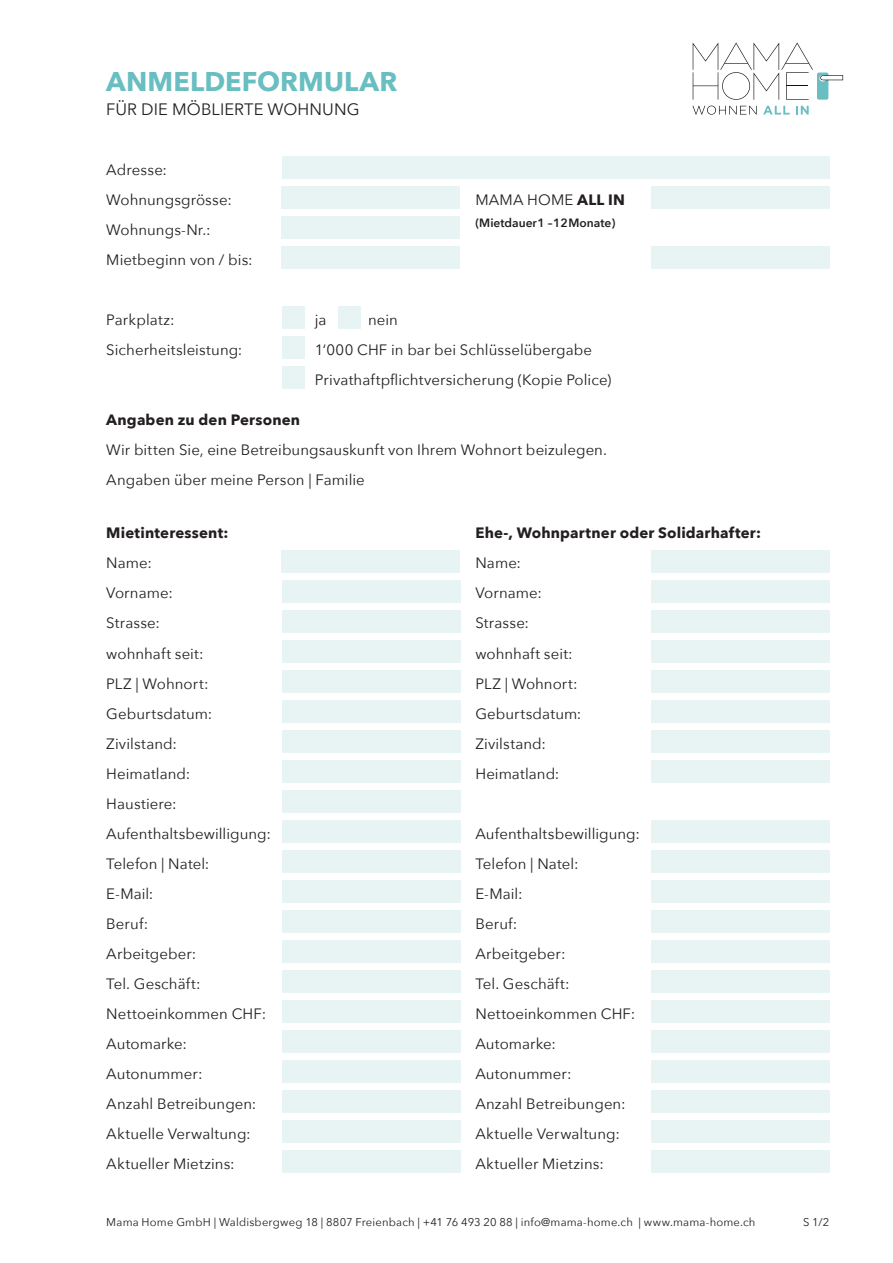
<style>
.page{position:relative;width:893px;height:1263px;background:#fff}
.page>*{position:absolute;margin:0;border:0;box-sizing:border-box;transform-origin:0 0}
.t1{font:700 27px "Avenir Next";letter-spacing:.005em;color:#69bec1}
.t2{font:16.5px "Avenir Next";letter-spacing:.005em;color:#231f20}
.t3{font:15px/30px "Avenir Next";letter-spacing:.005em;color:#231f20}
.t4{font:700 15px "Avenir Next";letter-spacing:.01em;color:#231f20}
.t5{font:600 12px "Avenir Next";color:#231f20}
.t6{font:11.25px "Avenir Next";letter-spacing:.015em;color:#231f20}
.s1{font-weight:700}
</style>
<div class="page">
<svg style="left:692px;top:106px;width:65px;height:9px"></svg>
<svg style="left:763px;top:106px;width:27px;height:9px"></svg>
<svg style="left:796px;top:106px;width:13px;height:9px"></svg>
<svg style="left:693px;top:43px;width:150px;height:57px"></svg>
<div style="left:282px;top:156px;width:547px;height:23px;background:#e8f3f3"></div>
<div style="left:282px;top:186px;width:178px;height:23px;background:#e8f3f3"></div>
<div style="left:651px;top:186px;width:178px;height:23px;background:#e8f3f3"></div>
<div style="left:282px;top:216px;width:178px;height:23px;background:#e8f3f3"></div>
<div style="left:282px;top:246px;width:178px;height:23px;background:#e8f3f3"></div>
<div style="left:651px;top:246px;width:178px;height:23px;background:#e8f3f3"></div>
<div style="left:282px;top:306px;width:22px;height:23px;background:#e8f3f3"></div>
<div style="left:338px;top:306px;width:22px;height:23px;background:#e8f3f3"></div>
<div style="left:282px;top:336px;width:22px;height:23px;background:#e8f3f3"></div>
<div style="left:282px;top:366px;width:22px;height:23px;background:#e8f3f3"></div>
<div style="left:282px;top:550px;width:178px;height:23px;background:#e8f3f3"></div>
<div style="left:282px;top:580px;width:178px;height:23px;background:#e8f3f3"></div>
<div style="left:282px;top:610px;width:178px;height:23px;background:#e8f3f3"></div>
<div style="left:282px;top:640px;width:178px;height:23px;background:#e8f3f3"></div>
<div style="left:282px;top:670px;width:178px;height:23px;background:#e8f3f3"></div>
<div style="left:282px;top:700px;width:178px;height:23px;background:#e8f3f3"></div>
<div style="left:282px;top:730px;width:178px;height:23px;background:#e8f3f3"></div>
<div style="left:282px;top:760px;width:178px;height:23px;background:#e8f3f3"></div>
<div style="left:282px;top:790px;width:178px;height:23px;background:#e8f3f3"></div>
<div style="left:282px;top:820px;width:178px;height:23px;background:#e8f3f3"></div>
<div style="left:282px;top:850px;width:178px;height:23px;background:#e8f3f3"></div>
<div style="left:282px;top:880px;width:178px;height:23px;background:#e8f3f3"></div>
<div style="left:282px;top:910px;width:178px;height:23px;background:#e8f3f3"></div>
<div style="left:282px;top:940px;width:178px;height:23px;background:#e8f3f3"></div>
<div style="left:282px;top:970px;width:178px;height:23px;background:#e8f3f3"></div>
<div style="left:282px;top:1000px;width:178px;height:23px;background:#e8f3f3"></div>
<div style="left:282px;top:1030px;width:178px;height:23px;background:#e8f3f3"></div>
<div style="left:282px;top:1060px;width:178px;height:23px;background:#e8f3f3"></div>
<div style="left:282px;top:1090px;width:178px;height:23px;background:#e8f3f3"></div>
<div style="left:282px;top:1120px;width:178px;height:23px;background:#e8f3f3"></div>
<div style="left:282px;top:1150px;width:178px;height:23px;background:#e8f3f3"></div>
<div style="left:651px;top:550px;width:178px;height:23px;background:#e8f3f3"></div>
<div style="left:651px;top:580px;width:178px;height:23px;background:#e8f3f3"></div>
<div style="left:651px;top:610px;width:178px;height:23px;background:#e8f3f3"></div>
<div style="left:651px;top:640px;width:178px;height:23px;background:#e8f3f3"></div>
<div style="left:651px;top:670px;width:178px;height:23px;background:#e8f3f3"></div>
<div style="left:651px;top:700px;width:178px;height:23px;background:#e8f3f3"></div>
<div style="left:651px;top:730px;width:178px;height:23px;background:#e8f3f3"></div>
<div style="left:651px;top:760px;width:178px;height:23px;background:#e8f3f3"></div>
<div style="left:651px;top:820px;width:178px;height:23px;background:#e8f3f3"></div>
<div style="left:651px;top:850px;width:178px;height:23px;background:#e8f3f3"></div>
<div style="left:651px;top:880px;width:178px;height:23px;background:#e8f3f3"></div>
<div style="left:651px;top:910px;width:178px;height:23px;background:#e8f3f3"></div>
<div style="left:651px;top:940px;width:178px;height:23px;background:#e8f3f3"></div>
<div style="left:651px;top:970px;width:178px;height:23px;background:#e8f3f3"></div>
<div style="left:651px;top:1000px;width:178px;height:23px;background:#e8f3f3"></div>
<div style="left:651px;top:1030px;width:178px;height:23px;background:#e8f3f3"></div>
<div style="left:651px;top:1060px;width:178px;height:23px;background:#e8f3f3"></div>
<div style="left:651px;top:1090px;width:178px;height:23px;background:#e8f3f3"></div>
<div style="left:651px;top:1120px;width:178px;height:23px;background:#e8f3f3"></div>
<div style="left:651px;top:1150px;width:178px;height:23px;background:#e8f3f3"></div>
<h1 class="t1" style="left:106px;top:58px;width:292px">ANMELDEFORMULAR</h1>
<p class="t2" style="left:106px;top:95px;width:255px">FÜR DIE MÖBLIERTE WOHNUNG</p>
<p class="t3" style="left:106px;top:154px;width:148px">Adresse:<br>Wohnungsgrösse:<br>Wohnungs-Nr.:<br>Mietbeginn von / bis:</p>
<p class="t3" style="left:475px;top:184px;width:151px">MAMA HOME <span class="s1">ALL IN</span></p>
<p class="t5" style="left:475px;top:213px;width:142px">(Mietdauer 1 – 12 Monate)</p>
<p class="t3" style="left:106px;top:304px;width:70px">Parkplatz:</p>
<p class="t3" style="left:315px;top:304px;width:13px">ja</p>
<p class="t3" style="left:368px;top:304px;width:31px">nein</p>
<p class="t3" style="left:106px;top:334px;width:138px">Sicherheitsleistung:</p>
<p class="t3" style="left:315px;top:334px;width:298px">1‘000 CHF in bar bei Schlüsselübergabe<br>Privathaftpflichtversicherung (Kopie Police)</p>
<p class="t4" style="left:106px;top:407px;width:195px">Angaben zu den Personen</p>
<p class="t3" style="left:106px;top:434px;width:502px">Wir bitten Sie, eine Betreibungsauskunft von Ihrem Wohnort beizulegen.<br>Angaben über meine Person | Familie</p>
<p class="t4" style="left:106px;top:520px;width:124px">Mietinteressent:</p>
<p class="t3" style="left:106px;top:548px;width:166px">Name:<br>Vorname:<br>Strasse:<br>wohnhaft seit:<br>PLZ | Wohnort:<br>Geburtsdatum:<br>Zivilstand:<br>Heimatland:<br>Haustiere:<br>Aufenthaltsbewilligung:<br>Telefon | Natel:<br>E-Mail:<br>Beruf:<br>Arbeitgeber:<br>Tel. Geschäft:<br>Nettoeinkommen CHF:<br>Automarke:<br>Autonummer:<br>Anzahl Betreibungen:<br>Aktuelle Verwaltung:<br>Aktueller Mietzins:</p>
<p class="t4" style="left:475px;top:520px;width:287px">Ehe-, Wohnpartner oder Solidarhafter:</p>
<p class="t3" style="left:475px;top:548px;width:108px">Name:<br>Vorname:<br>Strasse: wohnhaft seit:<br>PLZ | Wohnort:<br>Geburtsdatum:<br>Zivilstand:<br>Heimatland:</p>
<p class="t3" style="left:475px;top:818px;width:166px">Aufenthaltsbewilligung:<br>Telefon | Natel:<br>E-Mail:<br>Beruf:<br>Arbeitgeber:<br>Tel. Geschäft:<br>Nettoeinkommen CHF:<br>Automarke:<br>Autonummer:<br>Anzahl Betreibungen:<br>Aktuelle Verwaltung:<br>Aktueller Mietzins:</p>
<p class="t6" style="left:106px;top:1213px;width:651px">Mama Home GmbH | Waldisbergweg 18 | 8807 Freienbach | +41 76 493 20 88 | info@mama-home.ch | www.mama-home.ch</p>
<p class="t6" style="left:803px;top:1213px;width:28px">S 1/2</p>
</div>
